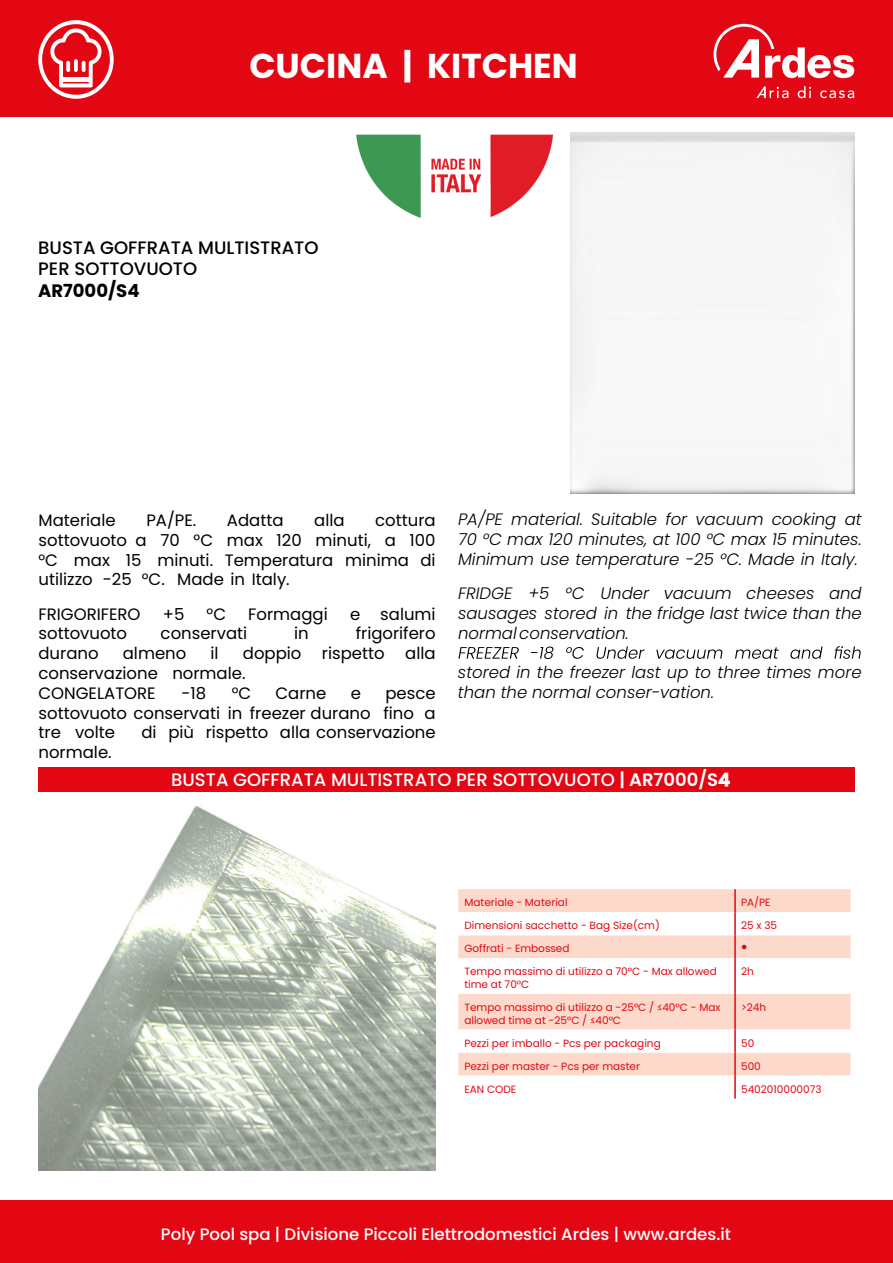
<style>
.page{position:relative;width:893px;height:1263px;background:#fff}
.page>*{position:absolute;margin:0;border:0;box-sizing:border-box;transform-origin:0 0}
.t1{font:700 34.5px "Poppins";color:#fff}
.t2{font:500 18px "Poppins";color:#fff}
.t3{font:500 18px/21.6px "Poppins";color:#000}
.t4{font:700 18px "Poppins";color:#000}
.t5{font:16.5px/19.8px "Poppins";color:#000;text-align:justify}
.t6{font:italic 300 16.5px/19.8px "Poppins";color:#000;text-align:justify}
.t7{font:500 16.5px "Poppins";color:#fff}
.t8{font:10.5px/12.6px "Poppins";color:#e30613}
.t9{font:10.5px "Impact";color:#e30613}
.s1{font-weight:600}
</style>
<div class="page">
<div style="left:0;top:0;width:893px;height:117px;background:#e30613"></div>
<svg style="left:713px;top:24px;width:141px;height:54px"></svg>
<svg style="left:756px;top:87px;width:32px;height:11px"></svg>
<svg style="left:798px;top:86px;width:13px;height:12px"></svg>
<svg style="left:820px;top:90px;width:34px;height:8px"></svg>
<svg style="left:38px;top:20px;width:76px;height:79px"></svg>
<hr style="left:61px;top:78px;width:30px;height:4px;background:#fff">
<svg style="left:66px;top:61px;width:4px;height:11px"></svg>
<svg style="left:74px;top:59px;width:4px;height:13px"></svg>
<svg style="left:82px;top:61px;width:4px;height:11px"></svg>
<div style="left:38px;top:767px;width:817px;height:25px;background:#e30613"></div>
<svg style="left:718px;top:772px;width:12px;height:14px"></svg>
<div style="left:0;top:1200px;width:893px;height:63px;background:#e30613"></div>
<svg style="left:458px;top:646px;width:403px;height:13px"></svg>
<div style="left:570px;top:132px;width:285px;height:361px;background:#f6f6f6"></div>
<img style="left:38px;top:806px;width:398px;height:364px">
<img style="left:357px;top:134px;width:196px;height:84px">
<div style="left:458px;top:889px;width:392px;height:23px;background:#fcd9ca"></div>
<svg style="left:458px;top:935px;width:392px;height:141px;fill:#fcd9ca"></svg>
<hr style="left:734px;top:889px;width:2px;height:23px;background:#e30613">
<hr style="left:734px;top:912px;width:2px;height:23px;background:#e30613">
<hr style="left:734px;top:935px;width:2px;height:23px;background:#e30613">
<hr style="left:734px;top:958px;width:2px;height:36px;background:#e30613">
<hr style="left:734px;top:994px;width:2px;height:35px;background:#e30613">
<hr style="left:734px;top:1029px;width:2px;height:23px;background:#e30613">
<hr style="left:734px;top:1052px;width:2px;height:23px;background:#e30613">
<hr style="left:734px;top:1075px;width:2px;height:24px;background:#e30613">
<h1 class="t1" style="left:249px;top:46px;width:330px">CUCINA | KITCHEN</h1>
<p class="t3" style="left:38px;top:237px;width:282px">BUSTA GOFFRATA MULTISTRATO<br>PER SOTTOVUOTO</p>
<p class="t4" style="left:38px;top:280px;width:103px">AR7000/S4</p>
<p class="t5" style="left:38px;top:510px;width:79px">Materiale</p>
<p class="t5" style="left:146px;top:510px;width:52px">PA/PE.</p>
<p class="t5" style="left:227px;top:510px;width:58px">Adatta</p>
<p class="t5" style="left:314px;top:510px;width:32px">alla</p>
<p class="t5" style="left:38px;top:510px;width:399px;text-indent:337px">cottura sottovuoto a 70 °C max 120 minuti, a 100 °C max 15 minuti. Temperatura minima di utilizzo -25 °C. Made in Italy.</p>
<p class="t5" style="left:39px;top:604px;width:104px">FRIGORIFERO</p>
<p class="t5" style="left:163px;top:604px;width:23px">+5</p>
<p class="t5" style="left:207px;top:604px;width:21px">°C</p>
<p class="t5" style="left:248px;top:604px;width:81px">Formaggi</p>
<p class="t5" style="left:350px;top:604px;width:87px">e salumi</p>
<p class="t5" style="left:39px;top:624px;width:90px">sottovuoto</p>
<p class="t5" style="left:161px;top:624px;width:88px">conservati</p>
<p class="t5" style="left:294px;top:624px;width:16px">in</p>
<p class="t5" style="left:356px;top:624px;width:81px">frigorifero</p>
<p class="t5" style="left:39px;top:643px;width:62px">durano</p>
<p class="t5" style="left:123px;top:643px;width:65px">almeno</p>
<p class="t5" style="left:211px;top:643px;width:10px">il</p>
<p class="t5" style="left:39px;top:643px;width:399px;text-align:left;text-indent:204px">doppio rispetto alla conservazione normale.<br>CONGELATORE</p>
<p class="t5" style="left:181px;top:683px;width:26px">-18</p>
<p class="t5" style="left:232px;top:683px;width:21px">°C</p>
<p class="t5" style="left:276px;top:683px;width:52px">Carne</p>
<p class="t5" style="left:351px;top:683px;width:12px">e</p>
<p class="t5" style="left:39px;top:683px;width:399px;text-indent:347px">pesce sottovuoto conservati in freezer durano fino a tre volte</p>
<p class="t5" style="left:141px;top:723px;width:296px">di più rispetto alla conservazione</p>
<p class="t5" style="left:39px;top:742px;width:75px">normale.</p>
<p class="t6" style="left:458px;top:510px;width:405px">PA/PE material. Suitable for vacuum cooking at 70 °C max 120 minutes, at 100 °C max 15 minutes.<br>Minimum use temperature -25 °C. Made in Italy.</p>
<p class="t6" style="left:458px;top:584px;width:405px">FRIDGE +5 °C Under vacuum cheeses and sausages stored in the fridge last twice than the normalconservation.</p>
<p class="t6" style="left:458px;top:663px;width:405px">stored in the freezer last up to three times more than the normal conser-vation.</p>
<p class="t2" style="left:171px;top:769px;width:560px">BUSTA GOFFRATA MULTISTRATO PER SOTTOVUOTO <span class="s1">| AR7000/S4</span></p>
<p class="t8" style="left:464px;top:896px;width:105px">Materiale - Material</p>
<p class="t8" style="left:741px;top:896px;width:31px">PA/PE</p>
<p class="t8" style="left:464px;top:919px;width:197px">Dimensioni sacchetto - Bag Size(cm)</p>
<p class="t8" style="left:741px;top:919px;width:38px">25 x 35</p>
<p class="t8" style="left:464px;top:942px;width:107px">Goffrati - Embossed</p>
<p class="t9" style="left:741px;top:937px;width:8px">●</p>
<p class="t8" style="left:464px;top:965px;width:254px">Tempo massimo di utilizzo a 70°C - Max allowed time at 70°C</p>
<p class="t8" style="left:741px;top:965px;width:14px">2h</p>
<p class="t8" style="left:464px;top:1001px;width:258px">Tempo massimo di utilizzo a -25°C / ≤40°C - Max allowed time at -25°C / ≤40°C</p>
<p class="t8" style="left:741px;top:1001px;width:27px">&gt;24h</p>
<p class="t8" style="left:464px;top:1037px;width:198px">Pezzi per imballo - Pcs per packaging</p>
<p class="t8" style="left:741px;top:1037px;width:15px">50</p>
<p class="t8" style="left:464px;top:1060px;width:177px">Pezzi per master - Pcs per master</p>
<p class="t8" style="left:741px;top:1060px;width:21px">500</p>
<p class="t8" style="left:464px;top:1083px;width:53px">EAN CODE</p>
<p class="t8" style="left:741px;top:1083px;width:82px">5402010000073</p>
<p class="t7" style="left:161px;top:1224px;width:571px">Poly Pool spa | Divisione Piccoli Elettrodomestici Ardes | www.ardes.it</p>
</div>
